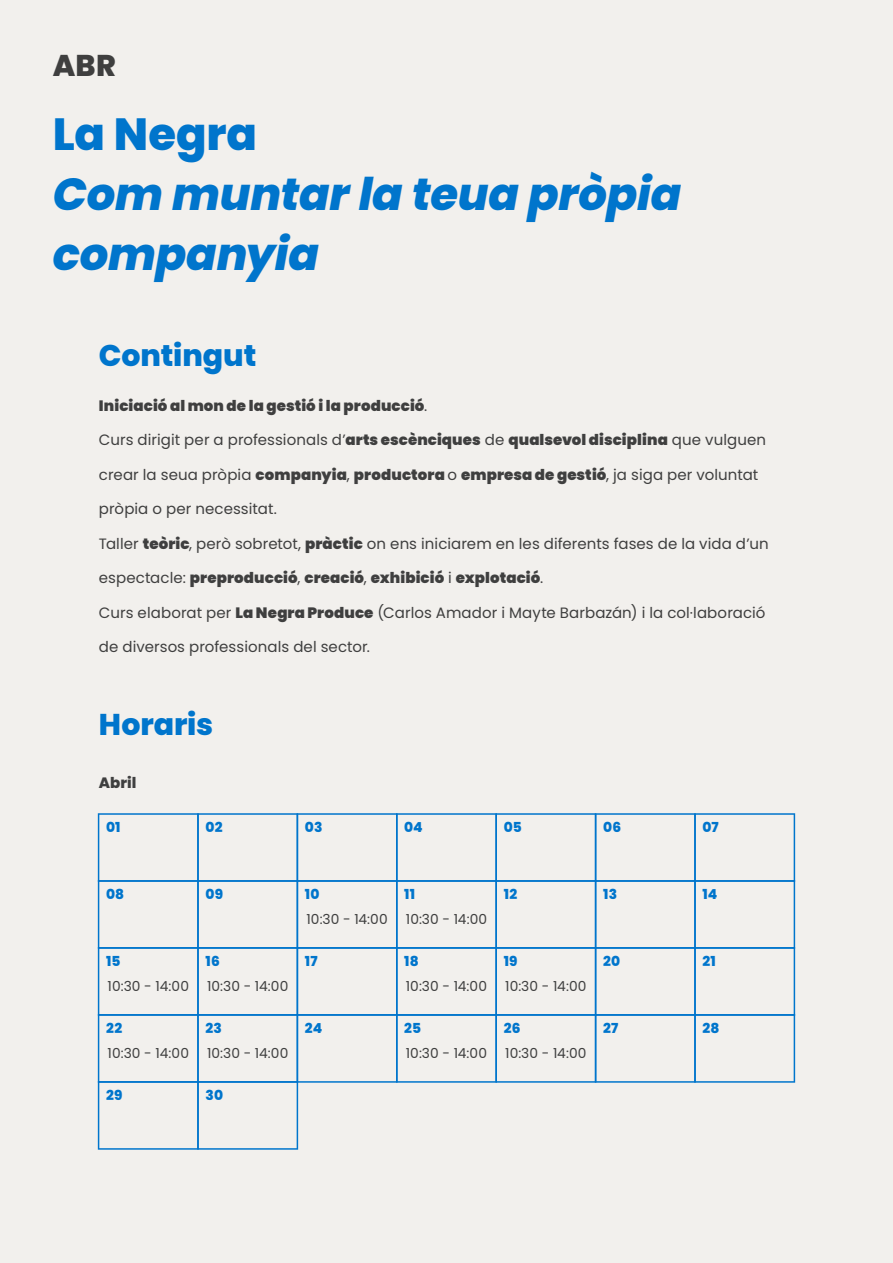
<style>
.page{position:relative;width:893px;height:1263px;background:#f2f0ed}
.page>*{position:absolute;margin:0;border:0;box-sizing:border-box;transform-origin:0 0}
.t1{font:italic 800 45px/60px "Poppins Latin";letter-spacing:-.005em;color:#0075cc}
.t2{font:800 45px "Poppins Latin";color:#0075cc}
.t3{font:800 30px "Poppins Latin";letter-spacing:-.005em;color:#0075cc}
.t4{font:800 30px "Poppins Latin";color:#3f3f3f}
.t5{font:15px "Poppins Latin";letter-spacing:.005em;color:#3f3f3f}
.t6{font:900 15px "Poppins Latin";letter-spacing:.005em;color:#3f3f3f}
.t7{font:800 15px "Poppins Latin";letter-spacing:.005em;color:#3f3f3f}
.t8{font:13.8px "Poppins Latin";letter-spacing:.01em;color:#3f3f3f}
.t9{font:800 13.8px "Poppins Latin";letter-spacing:.015em;color:#0075cc}
.s1{font-weight:400}
.s2{font-weight:900}
</style>
<div class="page">
<svg style="left:98px;top:813px;width:697px;height:337px"></svg>
<h2 class="t4" style="left:53px;top:45px;width:64px">ABR</h2>
<h1 class="t2" style="left:53px;top:104px;width:206px">La Negra</h1>
<h1 class="t1" style="left:53px;top:164px;width:630px">Com muntar la teua pròpia companyia</h1>
<h2 class="t3" style="left:99px;top:335px;width:159px">Contingut</h2>
<p class="t6" style="left:99px;top:395px;width:330px">Iniciació al mon de la gestió i la producció<span class="s1">.</span></p>
<p class="t5" style="left:99px;top:430px;width:669px">Curs dirigit per a professionals d’<span class="s2">arts escènciques</span> de <span class="s2">qualsevol disciplina</span> que vulguen</p>
<p class="t5" style="left:99px;top:465px;width:661px">crear la seua pròpia <span class="s2">companyia</span>, <span class="s2">productora</span> o <span class="s2">empresa de gestió</span>, ja siga per voluntat</p>
<p class="t5" style="left:99px;top:499px;width:180px">pròpia o per necessitat.</p>
<p class="t5" style="left:99px;top:534px;width:671px">Taller <span class="s2">teòric</span>, però sobretot, <span class="s2">pràctic</span> on ens iniciarem en les diferents fases de la vida d’un</p>
<p class="t6" style="left:99px;top:568px;width:446px"><span class="s1">espectacle:</span> preproducció<span class="s1">,</span> creació<span class="s1">,</span> exhibició <span class="s1">i</span> explotació<span class="s1">.</span></p>
<p class="t5" style="left:99px;top:603px;width:668px">Curs elaborat per <span class="s2">La Negra Produce</span> (Carlos Amador i Mayte Barbazán) i la col·laboració</p>
<p class="t5" style="left:99px;top:637px;width:273px">de diversos professionals del sector.</p>
<h2 class="t3" style="left:99px;top:704px;width:116px">Horaris</h2>
<p class="t7" style="left:99px;top:772px;width:39px">Abril</p>
<p class="t9" style="left:106px;top:817px;width:16px">01</p>
<p class="t9" style="left:205px;top:817px;width:19px">02</p>
<p class="t9" style="left:305px;top:817px;width:19px">03</p>
<p class="t9" style="left:404px;top:817px;width:20px">04</p>
<p class="t9" style="left:504px;top:817px;width:20px">05</p>
<p class="t9" style="left:603px;top:817px;width:20px">06</p>
<p class="t9" style="left:702px;top:817px;width:18px">07</p>
<p class="t9" style="left:106px;top:884px;width:20px">08</p>
<p class="t9" style="left:206px;top:884px;width:19px">09</p>
<p class="t9" style="left:305px;top:884px;width:16px">10</p>
<p class="t9" style="left:404px;top:884px;width:12px">11</p>
<p class="t9" style="left:504px;top:884px;width:15px">12</p>
<p class="t9" style="left:603px;top:884px;width:15px">13</p>
<p class="t9" style="left:702px;top:884px;width:16px">14</p>
<p class="t8" style="left:306px;top:910px;width:83px">10:30 - 14:00</p>
<p class="t8" style="left:406px;top:910px;width:83px">10:30 - 14:00</p>
<p class="t9" style="left:106px;top:951px;width:16px">15</p>
<p class="t9" style="left:205px;top:951px;width:16px">16</p>
<p class="t9" style="left:305px;top:951px;width:14px">17</p>
<p class="t9" style="left:404px;top:951px;width:16px">18</p>
<p class="t9" style="left:504px;top:951px;width:15px">19</p>
<p class="t9" style="left:603px;top:951px;width:19px">20</p>
<p class="t9" style="left:702px;top:951px;width:15px">21</p>
<p class="t8" style="left:108px;top:977px;width:83px">10:30 - 14:00</p>
<p class="t8" style="left:207px;top:977px;width:83px">10:30 - 14:00</p>
<p class="t8" style="left:406px;top:977px;width:83px">10:30 - 14:00</p>
<p class="t8" style="left:505px;top:977px;width:83px">10:30 - 14:00</p>
<p class="t9" style="left:106px;top:1018px;width:18px">22</p>
<p class="t9" style="left:206px;top:1018px;width:18px">23</p>
<p class="t9" style="left:404px;top:1018px;width:18px">25</p>
<p class="t9" style="left:504px;top:1018px;width:18px">26</p>
<p class="t9" style="left:603px;top:1018px;width:17px">27</p>
<p class="t9" style="left:702px;top:1018px;width:19px">28</p>
<p class="t9" style="left:305px;top:1018px;width:19px">24</p>
<p class="t8" style="left:108px;top:1044px;width:83px">10:30 - 14:00</p>
<p class="t8" style="left:207px;top:1044px;width:83px">10:30 - 14:00</p>
<p class="t9" style="left:106px;top:1086px;width:18px">29</p>
<p class="t9" style="left:206px;top:1086px;width:19px">30</p>
<p class="t8" style="left:406px;top:1044px;width:83px">10:30 - 14:00</p>
<p class="t8" style="left:505px;top:1044px;width:83px">10:30 - 14:00</p>
</div>
